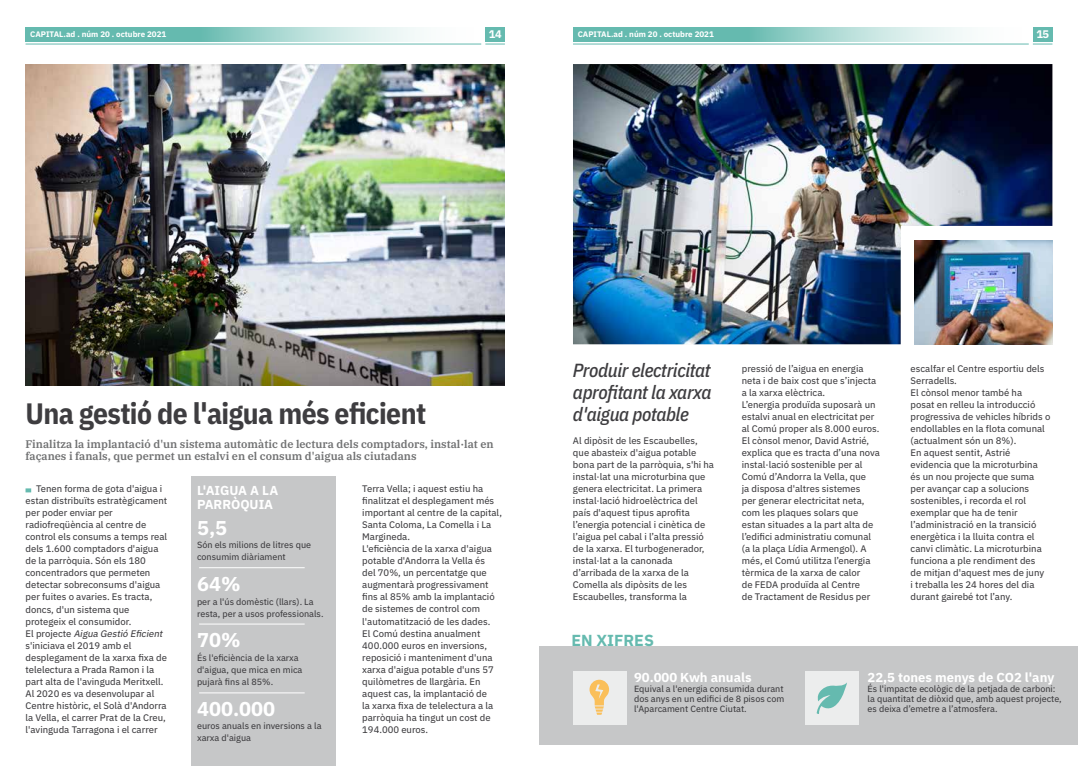
<style>
.page{position:relative;width:1078px;height:766px;background:#fff}
.page>*{position:absolute;margin:0;border:0;box-sizing:border-box;transform-origin:0 0}
.t1{font:700 29.5px "IBM Plex Sans Cond";letter-spacing:-.02em;color:#3e3d40}
.t2{font:700 20px "IBM Plex Sans";color:#fff}
.t3{font:italic 500 19px/22px "IBM Plex Sans Cond";letter-spacing:-.02em;color:#3e3d40;text-align:justify}
.t4{font:700 16px "IBM Plex Sans";color:#65baaf}
.t5{font:700 13px/14px "IBM Plex Sans";color:#fff}
.t6{font:600 11px/12px "IBM Plex Serif";color:#707172}
.t7{font:700 11px "IBM Plex Sans";color:#fff}
.t8{font:9.5px/12px "IBM Plex Sans Text";color:#3e3d40}
.t9{font:9px/12px "IBM Plex Sans Text";color:#3e3d40}
.t10{font:700 8px "IBM Plex Sans";color:#fff}
.s1{font-style:italic}
</style>
<div class="page">
<div style="left:485px;top:27px;width:20px;height:14px;background:#65baaf"></div>
<svg style="left:26px;top:27px;width:394px;height:14px;background:#94cec7"></svg>
<hr style="left:26px;top:44px;width:455px;height:1px;background:#65baaf">
<svg style="left:485px;top:44px;width:20px;height:1px"></svg>
<div style="left:1032px;top:27px;width:20px;height:14px;background:#65baaf"></div>
<svg style="left:573px;top:27px;width:394px;height:14px;background:#93cec7"></svg>
<hr style="left:573px;top:44px;width:455px;height:1px;background:#65baaf">
<svg style="left:1033px;top:44px;width:19px;height:1px"></svg>
<img style="left:26px;top:64px;width:479px;height:322px">
<img style="left:573px;top:64px;width:479px;height:280px">
<div style="left:539px;top:646px;width:538px;height:98px;background:#c6c7c8"></div>
<div style="left:573px;top:671px;width:53px;height:54px;background:#eceded"></div>
<div style="left:804px;top:671px;width:54px;height:54px;background:#eceded"></div>
<div style="left:191px;top:476px;width:145px;height:289px;background:#c6c7c8"></div>
<img style="left:914px;top:240px;width:138px;height:104px">
<svg style="left:26px;top:488px;width:5px;height:4px"></svg>
<hr style="left:199px;top:567px;width:105px;height:1px;background:#fff">
<hr style="left:199px;top:623px;width:105px;height:1px;background:#fff">
<hr style="left:199px;top:692px;width:105px;height:1px;background:#fff">
<svg style="left:816px;top:683px;width:30px;height:31px"></svg>
<svg style="left:589px;top:679px;width:20px;height:35px"></svg>
<p class="t10" style="left:30px;top:28px;width:138px">CAPITAL.ad . núm 20 . octubre 2021</p>
<p class="t7" style="left:489px;top:26px;width:14px">14</p>
<p class="t10" style="left:577px;top:28px;width:138px">CAPITAL.ad . núm 20 . octubre 2021</p>
<p class="t7" style="left:1036px;top:26px;width:14px">15</p>
<h3 class="t3" style="left:573px;top:357px;width:140px">Produir electricitat aprofitant la xarxa d'aigua potable</h3>
<p class="t8" style="left:741px;top:362px;width:139px">pressió de l’aigua en energia neta i de baix cost que s’injecta a la xarxa elèctrica.<br>L’energia produïda suposarà un estalvi anual en electricitat per al Comú proper als 8.000 euros.<br>El cònsol menor, David Astrié, explica que es tracta d’una nova instal·lació sostenible per al<br>Comú d’Andorra la Vella, que<br>ja disposa d'altres sistemes<br>per generar electricitat neta, com les plaques solars que estan situades a la part alta de l’edifici administratiu comunal (a la plaça Lídia Armengol). A més, el Comú utilitza l’energia tèrmica de la xarxa de calor<br>de FEDA produïda al Centre<br>de Tractament de Residus per</p>
<p class="t8" style="left:910px;top:362px;width:141px">escalfar el Centre esportiu dels<br>Serradells.<br>El cònsol menor també ha<br>posat en relleu la introducció progressiva de vehicles híbrids o endollables en la flota comunal (actualment són un 8%).<br>En aquest sentit, Astrié evidencia que la microturbina<br>és un nou projecte que suma per avançar cap a solucions sostenibles, i recorda el rol exemplar que ha de tenir l’administració en la transició energètica i la lluita contra el canvi climàtic. La microturbina funciona a ple rendiment des<br>de mitjan d'aquest mes de juny<br>i treballa les 24 hores del dia durant gairebé tot l’any.</p>
<h1 class="t1" style="left:26px;top:390px;width:402px">Una gestió de l'aigua més eficient</h1>
<p class="t6" style="left:26px;top:437px;width:469px">Finalitza la implantació d'un sistema automàtic de lectura dels comptadors, instal·lat en façanes i fanals, que permet un estalvi en el consum d'aigua als ciutadans</p>
<p class="t8" style="left:573px;top:434px;width:143px">Al dipòsit de les Escaubelles, que abasteix d'aigua potable bona part de la parròquia, s'hi ha instal·lat una microturbina que genera electricitat. La primera instal·lació hidroelèctrica del país d'aquest tipus aprofita l’energia potencial i cinètica de l’aigua pel cabal i l’alta pressió de la xarxa. El turbogenerador, instal·lat a la canonada d’arribada de la xarxa de la<br>Comella als dipòsits de les<br>Escaubelles, transforma la</p>
<p class="t8" style="left:26px;top:482px;width:143px;text-indent:11px">Tenen forma de gota d'aigua i estan distribuïts estratègicament per poder enviar per radiofreqüència al centre de control els consums a temps real dels 1.600 comptadors d'aigua de la parròquia. Són els 180 concentradors que permeten detectar sobreconsums d'aigua per fuites o avaries. Es tracta, doncs, d'un sistema que protegeix el consumidor.<br>E l p r o j e c t e <span class="s1">Aigua Gestió Eficient </span>s'iniciava el 2019 amb el desplegament de la xarxa fixa de telelectura a Prada Ramon i la part alta de l'avinguda Meritxell.<br>Al 2020 es va desenvolupar al<br>Centre històric, el Solà d'Andorra la Vella, el carrer Prat de la Creu, l'avinguda Tarragona i el carrer</p>
<p class="t8" style="left:362px;top:482px;width:141px">Terra Vella; i aquest estiu ha finalitzat el desplegament més important al centre de la capital,<br>Santa Coloma, La Comella i La<br>Margineda.<br>L'eficiència de la xarxa d'aigua potable d'Andorra la Vella és<br>del 70%, un percentatge que augmentarà progressivament fins al 85% amb la implantació de sistemes de control com l'automatització de les dades.<br>El Comú destina anualment<br>400.000 euros en inversions, reposició i manteniment d'una xarxa d'aigua potable d'uns 57 quilòmetres de llargària. En aquest cas, la implantació de<br>la xarxa fixa de telelectura a la parròquia ha tingut un cost de<br>194.000 euros.</p>
<h3 class="t5" style="left:197px;top:482px;width:83px">L'AIGUA A LA<br>PARRÒQUIA</h3>
<h2 class="t2" style="left:197px;top:511px;width:32px">5,5</h2>
<p class="t9" style="left:197px;top:538px;width:116px">Són els milions de litres que consumim diàriament</p>
<h2 class="t2" style="left:197px;top:567px;width:45px">64%</h2>
<p class="t9" style="left:197px;top:594px;width:128px">per a l'ús domèstic (llars). La resta, per a usos professionals.</p>
<h2 class="t2" style="left:197px;top:623px;width:45px">70%</h2>
<h3 class="t4" style="left:571px;top:628px;width:84px">EN XIFRES</h3>
<p class="t9" style="left:197px;top:650px;width:107px">És l'eficiència de la xarxa d'aigua, que mica en mica pujarà fins al 85%.</p>
<h3 class="t5" style="left:634px;top:668px;width:119px">90.000 Kwh anuals</h3>
<p class="t9" style="left:634px;top:682px;width:152px;line-height:10px;text-align:justify">Equival a l'energia consumida durant dos anys en un edifici de 8 pisos com l'Aparcament Centre Ciutat.</p>
<h3 class="t5" style="left:867px;top:668px;width:188px">22,5 tones menys de CO2 l'any</h3>
<p class="t9" style="left:867px;top:682px;width:196px;line-height:10px">És l'impacte ecològic de la petjada de carboni: la quantitat de diòxid que, amb aquest projecte, es deixa d’emetre a l’atmosfera.</p>
<h2 class="t2" style="left:197px;top:692px;width:80px">400.000</h2>
<p class="t9" style="left:197px;top:718px;width:126px">euros anuals en inversions a la xarxa d'aigua</p>
</div>
